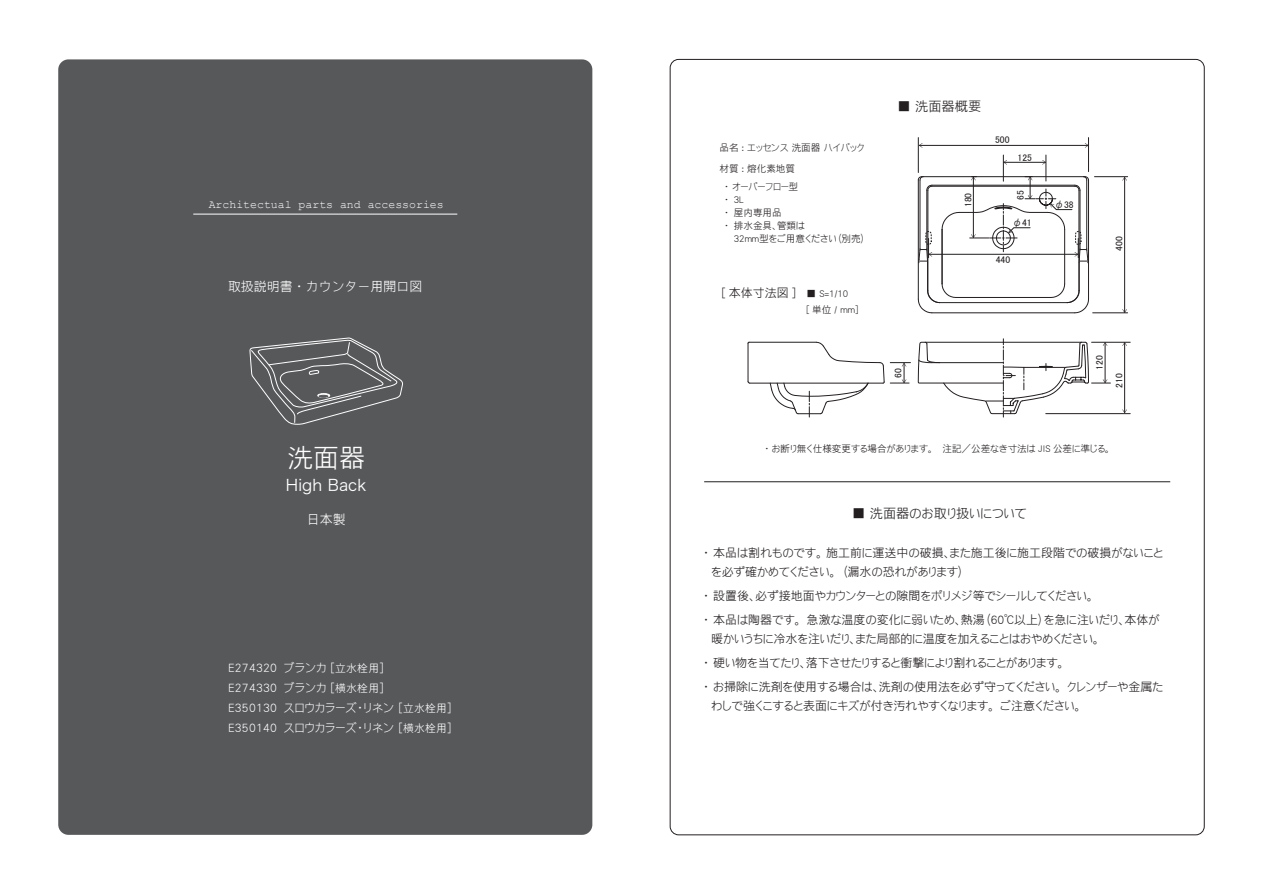
<style>
.page{position:relative;width:1263px;height:893px;background:#fff}
.page>*{position:absolute;margin:0;border:0;box-sizing:border-box;transform-origin:0 0}
.t1{font:25.95px "DF Gothic P Std W3";color:#fff}
.t2{font:15.9px "Hira Kaku Pro W3";letter-spacing:.005em;color:#fff}
.t3{font:13.2px "DF Gothic P Std W3";letter-spacing:-.095em;color:#231f20}
.t4{font:13.2px "DF Gothic P Std W3";letter-spacing:-.065em;color:#231f20}
.t5{font:12.9px "DF Gothic P Std W3";color:#fff}
.t6{font:12px/19.2px "DF Gothic P Std W3";letter-spacing:-.065em;color:#231f20}
.t7{font:12px/24px "DF Gothic P Std W3";letter-spacing:-.085em;color:#231f20}
.t8{font:12px "DF Gothic P Std W3";letter-spacing:-.1em;color:#fff}
.t9{font:12px "DF Gothic P Std W3";letter-spacing:.025em;color:#fff}
.t10{font:12px "DF Gothic P Std W3";letter-spacing:-.095em;color:#231f20}
.t11{font:11.55px "Courier New";color:#fff}
.t12{font:9.6px/20.1px "DF Gothic P Std W3";letter-spacing:-.045em;color:#231f20}
.t13{font:9.6px "MS P Gothic";color:#231f20}
.t14{font:9.6px "DF Gothic P Std W3";color:#231f20}
.t15{font:9.6px "DF Gothic P Std W3";letter-spacing:-.165em;color:#231f20}
.s1{font-size:10.8px}
</style>
<div class="page">
<div style="left:58px;top:59px;width:534px;height:776px;background:#57585a;border-radius:10px"></div>
<hr style="left:193px;top:214px;width:264px;height:1px;background:#fff">
<hr style="left:918px;top:138px;width:1px;height:34px;background:#231f20">
<hr style="left:1088px;top:138px;width:1px;height:34px;background:#231f20">
<hr style="left:1094px;top:176px;width:33px;height:1px;background:#231f20">
<hr style="left:1093px;top:313px;width:34px;height:1px;background:#231f20">
<hr style="left:932px;top:313px;width:143px;height:1px;background:#231f20">
<hr style="left:1046px;top:413px;width:84px;height:1px;background:#231f20">
<hr style="left:1091px;top:342px;width:39px;height:1px;background:#231f20">
<hr style="left:1124px;top:343px;width:1px;height:70px;background:#231f20">
<svg style="left:1122px;top:342px;width:5px;height:4px"></svg>
<svg style="left:1122px;top:409px;width:5px;height:4px"></svg>
<hr style="left:1124px;top:178px;width:1px;height:134px;background:#231f20">
<svg style="left:1122px;top:177px;width:5px;height:4px"></svg>
<svg style="left:1122px;top:309px;width:5px;height:4px"></svg>
<svg style="left:747px;top:342px;width:163px;height:75px"></svg>
<hr style="left:919px;top:145px;width:169px;height:1px;background:#231f20">
<svg style="left:918px;top:339px;width:192px;height:78px"></svg>
<hr style="left:704px;top:481px;width:466px;height:1px;background:#231f20">
<svg style="left:918px;top:155px;width:171px;height:158px"></svg>
<svg style="left:249px;top:337px;width:154px;height:88px"></svg>
<p class="t11" style="left:209px;top:197px;width:237px">Architectual parts and accessories</p>
<p class="t5" style="left:228px;top:279px;width:196px">取扱説明書・カウンター用開口図</p>
<h1 class="t1" style="left:287px;top:443px;width:79px">洗面器</h1>
<h2 class="t2" style="left:286px;top:471px;width:82px">High Back</h2>
<p class="t5" style="left:307px;top:513px;width:40px">日本製</p>
<p class="t9" style="left:222px;top:661px;width:175px">　E274320 ブランカ [<span class="s1">立水栓用</span>]　</p>
<p class="t9" style="left:228px;top:681px;width:156px">E274330 ブランカ [<span class="s1">横水栓用</span>]</p>
<p class="t8" style="left:222px;top:701px;width:243px">　E350130 スロウカラーズ・リネン [<span class="s1">立水栓用</span>]　</p>
<p class="t8" style="left:228px;top:721px;width:237px">E350140 スロウカラーズ・リネン [<span class="s1">横水栓用</span>]　</p>
<p class="t12" style="left:719px;top:138px;width:148px">品名 : エッセンス 洗面器 ハイバック材質 : 熔化素地質</p>
<p class="t15" style="left:719px;top:181px;width:80px">　・ オーバーフロー型</p>
<p class="t12" style="left:719px;top:189px;width:26px">　・　3 L</p>
<p class="t12" style="left:719px;top:202px;width:64px">　・　屋内専用品</p>
<p class="t12" style="left:719px;top:215px;width:87px">　・　排水金具、管類は</p>
<p class="t14" style="left:729px;top:234px;width:143px">　32mm型をご用意ください（別売）</p>
<p class="t6" style="left:722px;top:283px;width:75px">[ 本体寸法図 ]</p>
<p class="t12" style="left:807px;top:285px;width:53px;line-height:16.8px">■ S=1/10<br>[ 単位 / mm]</p>
<p class="t4" style="left:898px;top:99px;width:85px">■ 洗面器概要</p>
<p class="t13" style="left:963px;top:207px;width:16px;rotate:-90deg">180</p>
<p class="t13" style="left:995px;top:134px;width:16px">500</p>
<p class="t13" style="left:1017px;top:153px;width:16px">125</p>
<p class="t13" style="left:1015px;top:200px;width:11px;rotate:-90deg">65</p>
<p class="t13" style="left:1012px;top:217px;width:21px">φ41</p>
<p class="t13" style="left:996px;top:255px;width:16px">440</p>
<p class="t13" style="left:1054px;top:199px;width:21px">φ38</p>
<p class="t13" style="left:1114px;top:251px;width:16px;rotate:-90deg">400</p>
<p class="t13" style="left:893px;top:378px;width:11px;rotate:-90deg">60</p>
<p class="t13" style="left:1094px;top:369px;width:16px;rotate:-90deg">120</p>
<p class="t13" style="left:1114px;top:388px;width:16px;rotate:-90deg">210</p>
<p class="t12" style="left:762px;top:438px;width:354px">・お断り無く仕様変更する場合があります。　注記／公差なき寸法は JIS 公差に準じる。</p>
<p class="t3" style="left:852px;top:506px;width:177px">■ 洗面器のお取り扱いについて</p>
<p class="t6" style="left:710px;top:543px;width:455px;text-indent:-10px">・ 本品は割れものです。施工前に運送中の破損、また施工後に施工段階での破損がないことを必ず確かめてください。　（漏水の恐れがあります）</p>
<p class="t6" style="left:700px;top:583px;width:461px;line-height:24px">・ 設置後、必ず接地面やカウンターとの隙間をポリメジ等でシールしてください。<br>・ 本品は陶器です。　急激な温度の変化に弱いため、熱湯（60℃以上）を急に注いだり、本体が</p>
<p class="t7" style="left:700px;top:627px;width:465px;text-indent:11px">暖かいうちに冷水を注いだり、また局部的に温度を加えることはおやめください。<br>・ 硬い物を当てたり、落下させたりすると衝撃により割れることがあります。<br>・ お掃除に洗剤を使用する場合は、洗剤の使用法を必ず守ってください。　クレンザーや金属た</p>
<p class="t10" style="left:711px;top:699px;width:377px">わしで強くこすると表面にキズが付き汚れやすくなります。　ご注意ください。</p>
</div>
